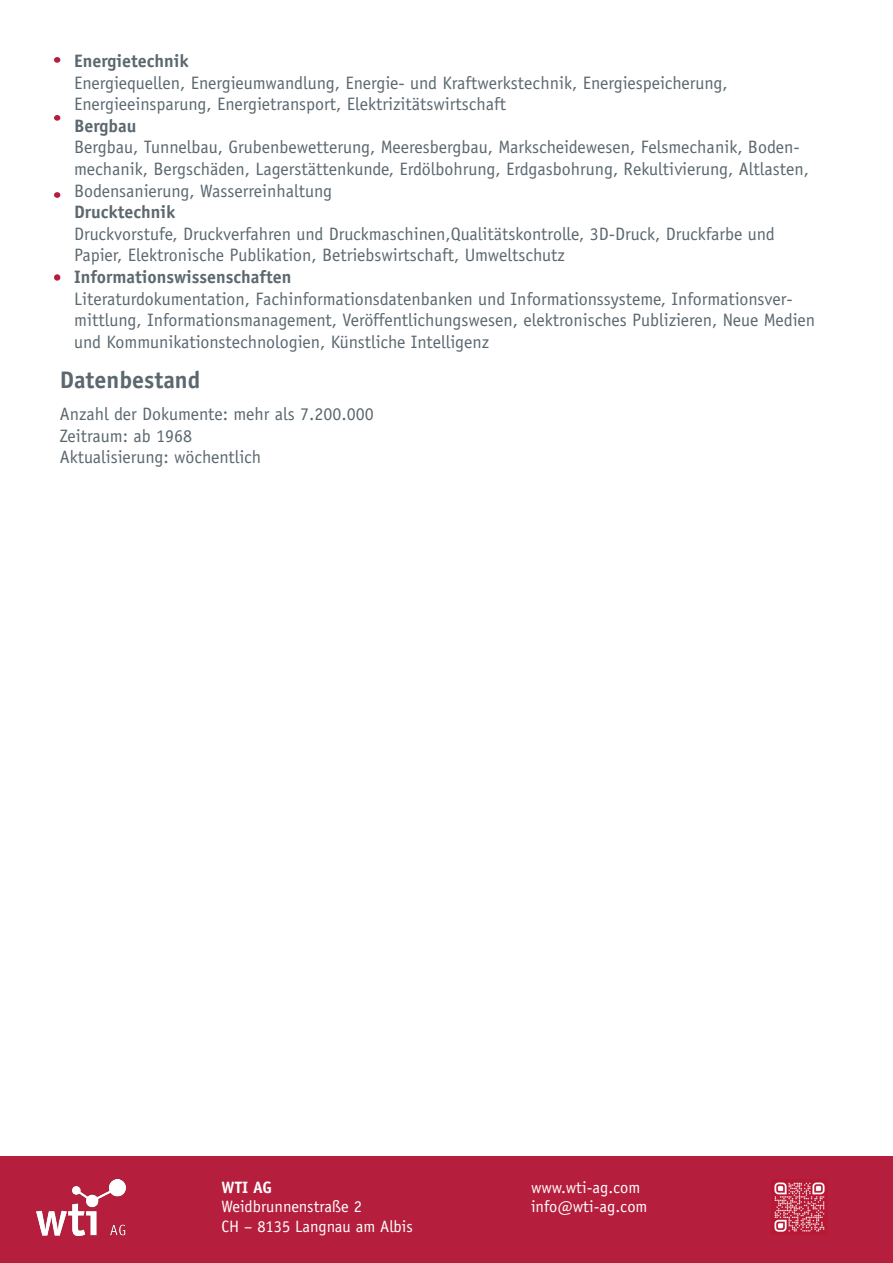
<style>
.page{position:relative;width:893px;height:1263px;background:#fff}
.page>*{position:absolute;margin:0;border:0;box-sizing:border-box;transform-origin:0 0}
.t1{font:700 24px "Officina Sans Std";color:#5b686f}
.t2{font:18px/21.6px "Officina Sans Std";color:#5b686f}
.t3{font:700 18px "Officina Sans Std";color:#5b686f}
.t4{font:16.5px/19.8px "Officina Sans Std";color:#fff}
.t5{font:700 16.5px "Officina Sans Std";color:#fff}
</style>
<div class="page">
<div style="left:0;top:1157px;width:893px;height:106px;background:#b51e3c"></div>
<img style="left:36px;top:1179px;width:89px;height:56px">
<img style="left:774px;top:1181px;width:51px;height:52px">
<svg style="left:54px;top:57px;width:6px;height:6px"></svg>
<svg style="left:54px;top:115px;width:6px;height:6px"></svg>
<svg style="left:54px;top:192px;width:6px;height:6px"></svg>
<div style="left:54px;top:274px;width:6px;height:7px;background:#b51e3c;border-radius:50%"></div>
<p class="t3" style="left:74px;top:50px;width:116px">Energietechnik</p>
<p class="t2" style="left:74px;top:72px;width:655px">Energiequellen, Energieumwandlung, Energie- und Kraftwerkstechnik, Energiespeicherung,<br>Energieeinsparung, Energietransport, Elektrizitätswirtschaft</p>
<p class="t3" style="left:74px;top:114px;width:64px">Bergbau</p>
<p class="t2" style="left:74px;top:137px;width:736px">Bergbau, Tunnelbau, Grubenbewetterung, Meeresbergbau, Markscheidewesen, Felsmechanik, Boden&shy;mechanik, Bergschäden, Lagerstättenkunde, Erdölbohrung, Erdgasbohrung, Rekultivierung, Altlasten,<br>Bodensanierung, Wasserreinhaltung</p>
<p class="t3" style="left:74px;top:201px;width:103px">Drucktechnik</p>
<p class="t2" style="left:74px;top:223px;width:702px">Druckvorstufe, Druckverfahren und Druckmaschinen,Qualitätskontrolle, 3D-Druck, Druckfarbe und<br>Papier, Elektronische Publikation, Betriebswirtschaft, Umweltschutz</p>
<p class="t3" style="left:74px;top:266px;width:219px">Informationswissenschaften</p>
<p class="t2" style="left:74px;top:288px;width:743px">Literaturdokumentation, Fachinformationsdatenbanken und Informationssysteme, Informationsver&shy;mittlung, Informationsmanagement, Veröffentlichungswesen, elektronisches Publizieren, Neue Medien und Kommunikationstechnologien, Künstliche Intelligenz</p>
<h1 class="t1" style="left:60px;top:365px;width:142px">Datenbestand</h1>
<p class="t2" style="left:60px;top:403px;width:316px">Anzahl der Dokumente: mehr als 7.200.000<br>Zeitraum: ab 1968<br>Aktualisierung: wöchentlich</p>
<p class="t5" style="left:222px;top:1177px;width:52px">WTI AG</p>
<p class="t4" style="left:222px;top:1197px;width:193px">Weidbrunnenstraße 2<br>CH – 8135 Langnau am Albis</p>
<p class="t4" style="left:531px;top:1177px;width:118px">www.wti-ag.com info@wti-ag.com</p>
</div>
